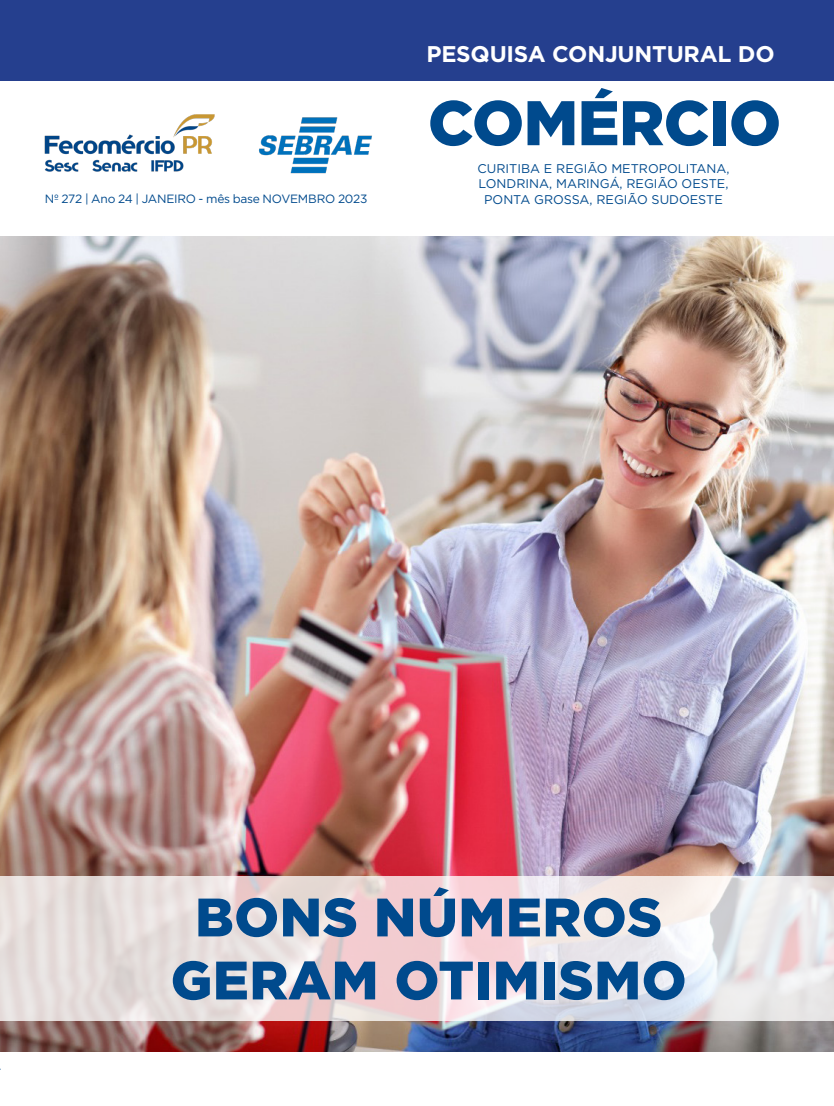
<style>
.page{position:relative;width:834px;height:1106px;background:#fff}
.page>*{position:absolute;margin:0;border:0;box-sizing:border-box;transform-origin:0 0}
.t1{font:900 62.85px "Gotham";letter-spacing:-.01em;color:#004a8d}
.TITULO1{font:900 54px/63px "Gotham";letter-spacing:.01em;color:#004a8d;text-align:center}
.t2{font:700 22.65px "Gotham";letter-spacing:-.01em;color:#fff}
.t3{font:12.6px/15.1px "Gotham";color:#004a8d;text-align:center}
.t4{font:12px "Gotham";letter-spacing:-.025em;color:#004a8d}
</style>
<div class="page">
<img style="left:0;top:236px;width:833px;height:816px">
<div style="left:0;top:0;width:833px;height:81px;background:#253f8e"></div>
<svg style="left:0;top:876px;width:833px;height:144px;background:#ebdee0"></svg>
<img style="left:44px;top:114px;width:328px;height:60px">
<p class="t4" style="left:45px;top:191px;width:324px">Nº 272 | Ano 24 | JANEIRO - mês base NOVEMBRO 2023</p>
<p class="t2" style="left:426px;top:38px;width:349px">PESQUISA CONJUNTURAL DO</p>
<p class="t1" style="left:428px;top:80px;width:355px">COMÉRCIO</p>
<p class="t3" style="left:477px;top:161px;width:253px">CURITIBA E REGIÃO METROPOLITANA,<br>LONDRINA, MARINGÁ, REGIÃO OESTE,<br>PONTA GROSSA, REGIÃO SUDOESTE</p>
<p class="TITULO1" style="left:171px;top:885px;width:517px">BONS NÚMEROS<br>GERAM OTIMISMO</p>
</div>
